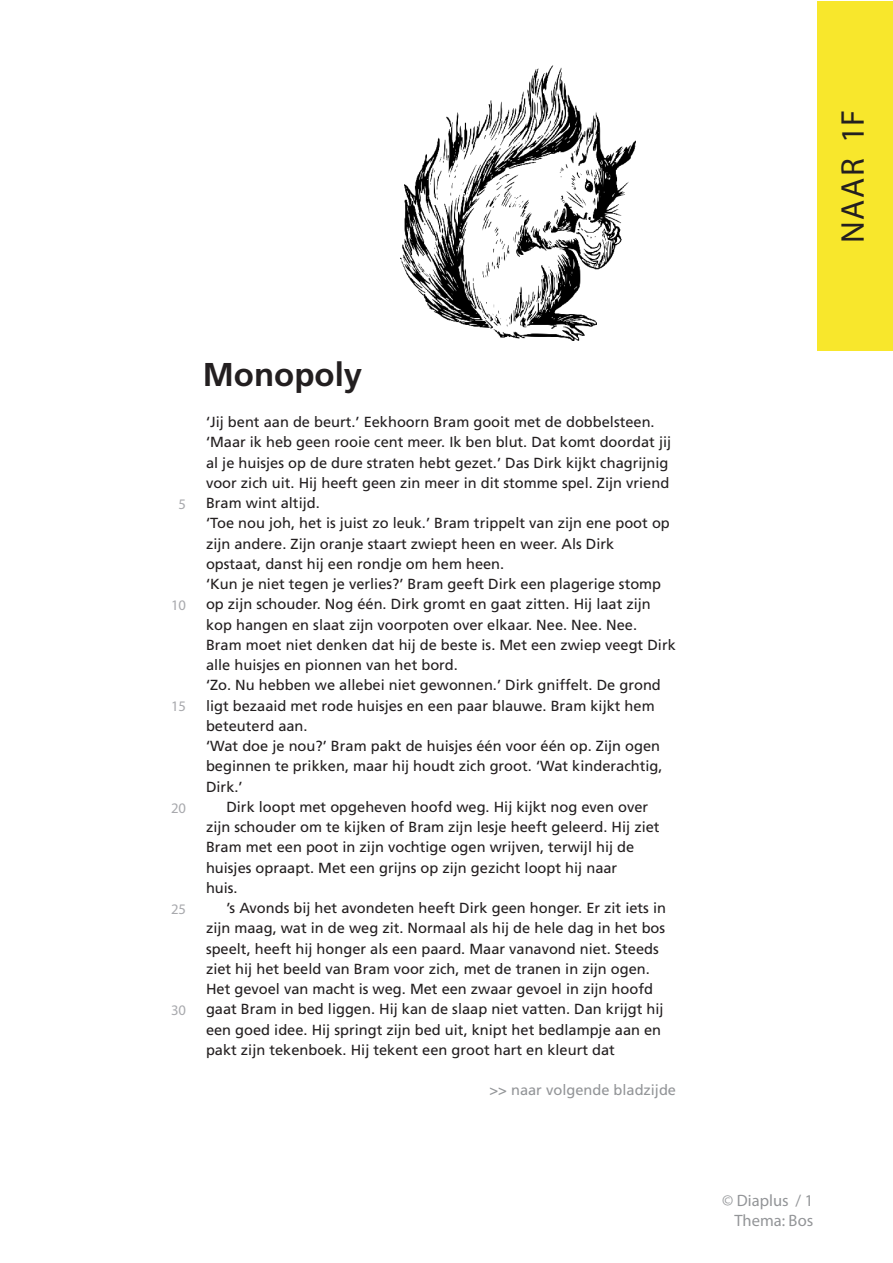
<style>
.page{position:relative;width:893px;height:1263px;background:#fff}
.page>*{position:absolute;margin:0;border:0;box-sizing:border-box;transform-origin:0 0}
.t1{font:700 33px "Frutiger LT Std";color:#231f20}
.t2{font:33px "Myriad Pro";letter-spacing:.045em;color:#231f20}
.t3{font:16.5px "Myriad Pro";color:#939598}
.t4{font:14.7px/20.2px "Frutiger LT Std";color:#231f20}
.t5{font:14.7px "Frutiger LT Std";color:#939598}
.t6{font:14.7px "Myriad Pro";color:#a8a9ad}
</style>
<div class="page">
<div style="left:818px;top:1px;width:75px;height:350px;background:#f8e72c"></div>
<img style="left:400px;top:66px;width:235px;height:275px">
<p class="t2" style="left:832px;top:243px;width:134px;rotate:-90deg">NAAR 1F</p>
<p class="t6" style="left:179px;top:495px;width:9px">5</p>
<p class="t6" style="left:171px;top:596px;width:17px">10</p>
<p class="t6" style="left:171px;top:697px;width:17px">15</p>
<p class="t6" style="left:171px;top:798px;width:17px">20</p>
<p class="t6" style="left:171px;top:900px;width:17px">25</p>
<p class="t6" style="left:171px;top:1001px;width:17px">30</p>
<p class="t1" style="left:203px;top:355px;width:161px">Monopoly</p>
<p class="t4" style="left:206px;top:412px;width:450px">‘Jij bent aan de beurt.’ Eekhoorn Bram gooit met de dobbelsteen.</p>
<p class="t4" style="left:206px;top:432px;width:467px">‘Maar ik heb geen rooie cent meer. Ik ben blut. Dat komt doordat jij al je huisjes op de dure straten hebt gezet.’ Das Dirk kijkt chagrijnig voor zich uit. Hij heeft geen zin meer in dit stomme spel. Zijn vriend Bram wint altijd.</p>
<p class="t4" style="left:206px;top:513px;width:465px">‘Toe nou joh, het is juist zo leuk.’ Bram trippelt van zijn ene poot op zijn andere. Zijn oranje staart zwiept heen en weer. Als Dirk</p>
<p class="t4" style="left:206px;top:554px;width:300px">opstaat, danst hij een rondje om hem heen.</p>
<p class="t4" style="left:206px;top:574px;width:471px">‘Kun je niet tegen je verlies?’ Bram geeft Dirk een plagerige stomp op zijn schouder. Nog één. Dirk gromt en gaat zitten. Hij laat zijn kop hangen en slaat zijn voorpoten over elkaar. Nee. Nee. Nee.<br>Bram moet niet denken dat hij de beste is. Met een zwiep veegt Dirk alle huisjes en pionnen van het bord.</p>
<p class="t4" style="left:206px;top:675px;width:456px">‘Zo. Nu hebben we allebei niet gewonnen.’ Dirk gniffelt. De grond ligt bezaaid met rode huisjes en een paar blauwe. Bram kijkt hem beteuterd aan.</p>
<p class="t4" style="left:206px;top:736px;width:458px">‘Wat doe je nou?’ Bram pakt de huisjes één voor één op. Zijn ogen beginnen te prikken, maar hij houdt zich groot. ‘Wat kinderachtig,<br>Dirk.’</p>
<p class="t4" style="left:206px;top:797px;width:455px;text-indent:20px">Dirk loopt met opgeheven hoofd weg. Hij kijkt nog even over zijn schouder om te kijken of Bram zijn lesje heeft geleerd. Hij ziet<br>Bram met een poot in zijn vochtige ogen wrijven, terwijl hij de</p>
<p class="t4" style="left:206px;top:857px;width:413px">huisjes opraapt. Met een grijns op zijn gezicht loopt hij naar</p>
<p class="t4" style="left:206px;top:878px;width:33px">huis.</p>
<p class="t4" style="left:206px;top:898px;width:461px;text-indent:20px">’s Avonds bij het avondeten heeft Dirk geen honger. Er zit iets in zijn maag, wat in de weg zit. Normaal als hij de hele dag in het bos speelt, heeft hij honger als een paard. Maar vanavond niet. Steeds ziet hij het beeld van Bram voor zich, met de tranen in zijn ogen.<br>Het gevoel van macht is weg. Met een zwaar gevoel in zijn hoofd gaat Bram in bed liggen. Hij kan de slaap niet vatten. Dan krijgt hij</p>
<p class="t4" style="left:206px;top:1019px;width:457px">een goed idee. Hij springt zijn bed uit, knipt het bedlampje aan en pakt zijn tekenboek. Hij tekent een groot hart en kleurt dat</p>
<p class="t5" style="left:489px;top:1081px;width:188px">&gt;&gt; naar volgende bladzijde</p>
<p class="t3" style="left:722px;top:1190px;width:92px">© Diaplus / 1</p>
<p class="t3" style="left:734px;top:1210px;width:80px">Thema: Bos</p>
</div>
